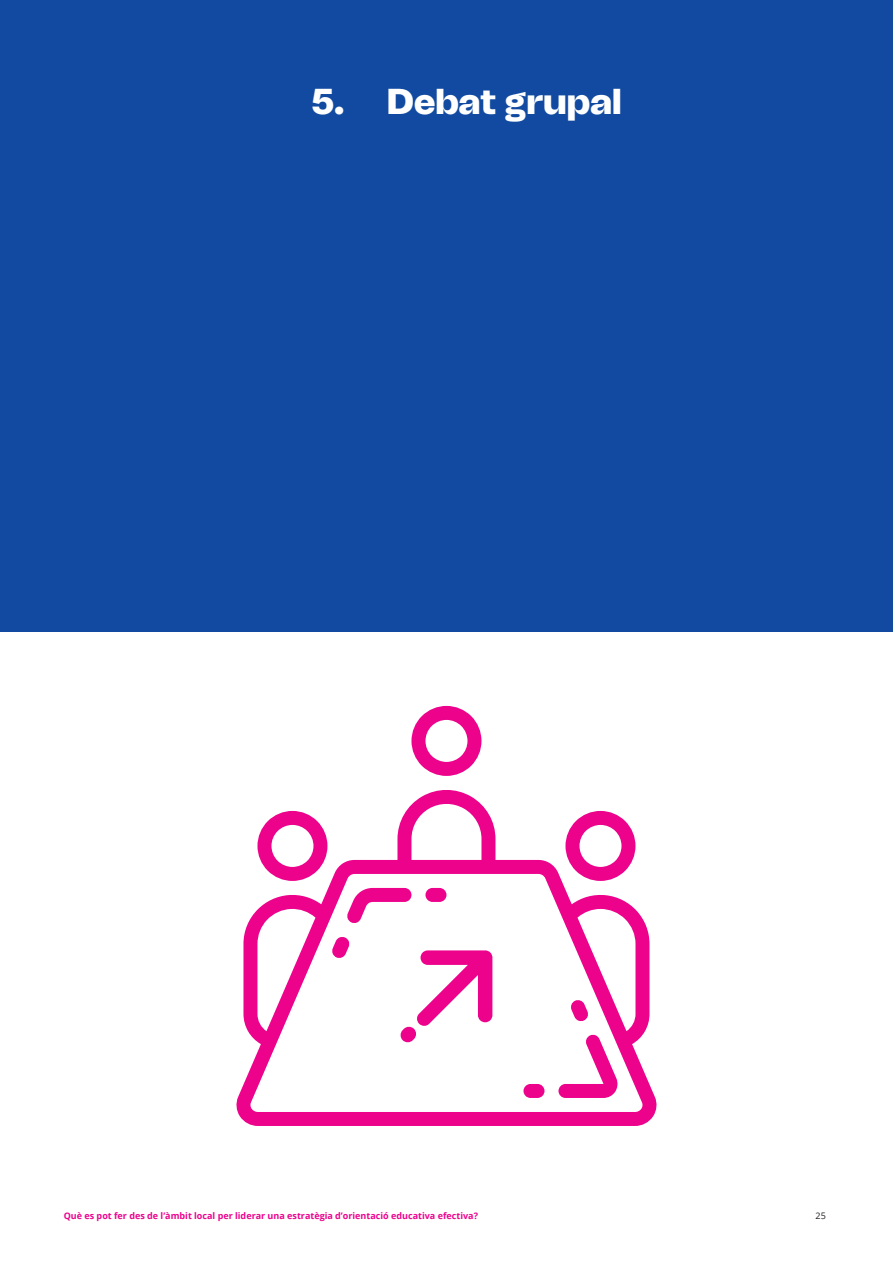
<style>
.page{position:relative;width:893px;height:1263px;background:#fff}
.page>*{position:absolute;margin:0;border:0;box-sizing:border-box;transform-origin:0 0}
.t1{font:900 36px "Tomato Grotesk";color:#fff}
.t2{font:700 9px "Open Sans";color:#ed028c}
.t3{font:9px "Open Sans";color:#231f20}
</style>
<div class="page">
<div style="left:0;top:0;width:893px;height:631px;background:#114aa0"></div>
<svg style="left:236px;top:790px;width:421px;height:336px"></svg>
<svg style="left:411px;top:706px;width:70px;height:70px"></svg>
<svg style="left:257px;top:811px;width:70px;height:70px"></svg>
<svg style="left:565px;top:811px;width:70px;height:70px"></svg>
<div style="left:425px;top:888px;width:21px;height:14px;background:#ed028c;border-radius:7px"></div>
<svg style="left:347px;top:888px;width:64px;height:35px"></svg>
<svg style="left:332px;top:937px;width:17px;height:22px"></svg>
<div style="left:523px;top:1084px;width:21px;height:14px;background:#ed028c;border-radius:7px"></div>
<svg style="left:558px;top:1034px;width:60px;height:64px"></svg>
<svg style="left:570px;top:999px;width:18px;height:22px"></svg>
<svg style="left:400px;top:950px;width:92px;height:93px"></svg>
<h1 class="t1" style="left:311px;top:78px;width:312px">5. Debat grupal</h1>
<p class="t2" style="left:64px;top:1210px;width:416px">Què es pot fer des de l’àmbit local per liderar una estratègia d’orientació educativa efectiva?</p>
<p class="t3" style="left:815px;top:1210px;width:12px">25</p>
</div>
